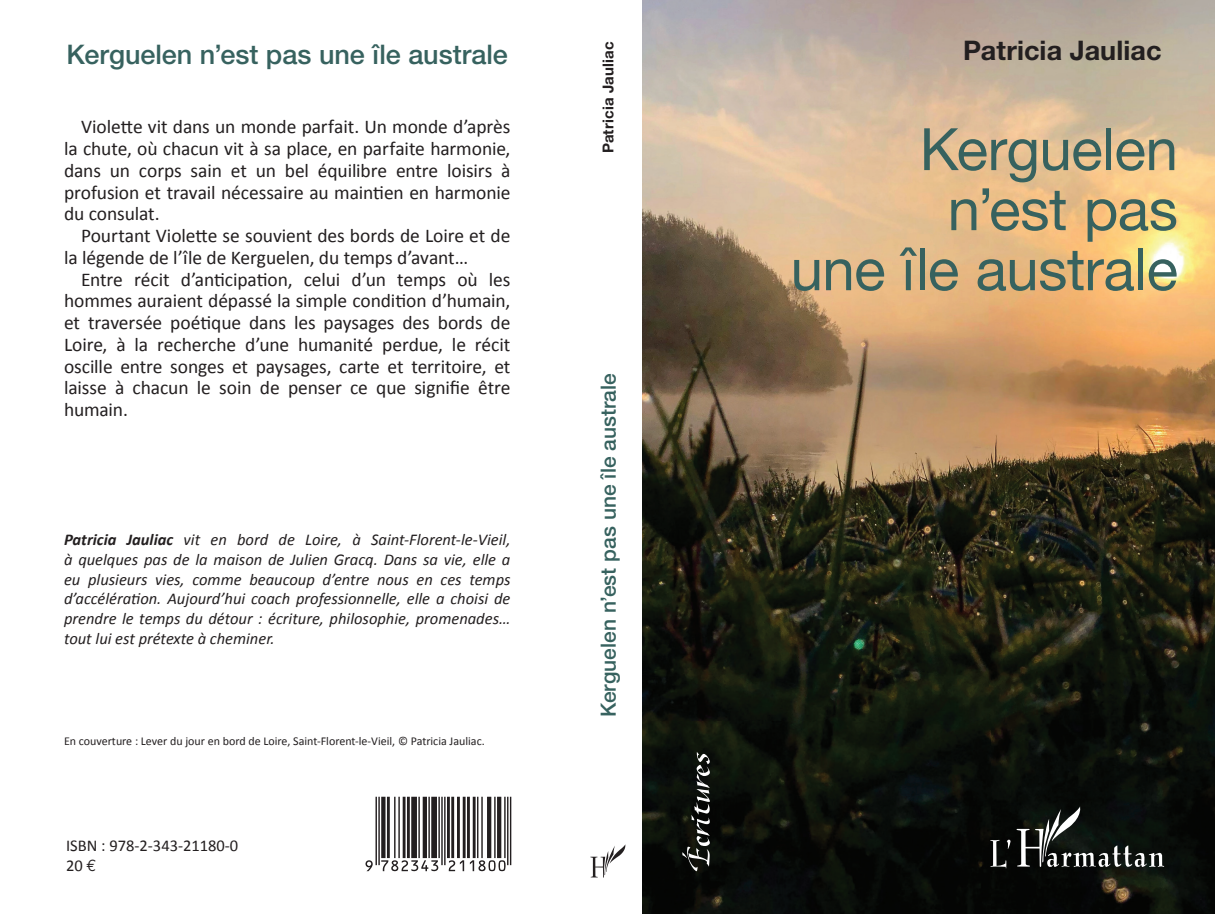
<style>
.page{position:relative;width:1215px;height:914px;background:#fff}
.page>*{position:absolute;margin:0;border:0;box-sizing:border-box;transform-origin:0 0}
.t1{font:58.5px/60px "Helvetica Neue LT Std";letter-spacing:-.01em;color:#37625f;text-align:right}
.t2{font:500 27px "Helvetica Neue LT Std";color:#37625f}
.t3{font:700 27px "Helvetica Neue LT Std";letter-spacing:.005em;color:#231f20}
.t4{font:500 21px "Helvetica Neue LT Std";color:#37625f}
.t5{font:19.5px/21.8px "Calibri";letter-spacing:-.005em;color:#231f20;text-align:justify}
.t6{font:italic 16.5px/19.8px "Calibri";color:#231f20;text-align:justify}
.t7{font:16.5px/19.8px "Calibri";color:#231f20}
.t8{font:700 15px "Helvetica Neue LT Std";letter-spacing:.015em;color:#231f20}
.t9{font:12px "Calibri";color:#231f20}
.s1{font-weight:700}
.s2{font-family:"Euro Mono"}
</style>
<div class="page">
<img style="left:642px;top:0;width:573px;height:914px">
<img style="left:591px;top:844px;width:35px;height:33px">
<svg style="left:682px;top:752px;width:28px;height:119px;background:#333632"></svg>
<svg style="left:990px;top:839px;width:21px;height:29px"></svg>
<svg style="left:1017px;top:806px;width:148px;height:63px;background:#2f3330"></svg>
<svg style="left:366px;top:796px;width:145px;height:75px"></svg>
<h2 class="t2" style="left:67px;top:38px;width:443px">Kerguelen n’est pas une île australe</h2>
<p class="t5" style="left:64px;top:115px;width:448px;text-indent:17px">Violette vit dans un monde parfait. Un monde d’après la chute, où chacun vit à sa place, en parfaite harmonie, dans un corps sain et un bel équilibre entre loisirs à profusion et travail nécessaire au maintien en harmonie du consulat.</p>
<p class="t5" style="left:64px;top:224px;width:448px;text-indent:17px">Pourtant Violette se souvient des bords de Loire et de la légende de l’île de Kerguelen, du temps d’avant…</p>
<p class="t5" style="left:64px;top:267px;width:448px;text-indent:17px">Entre récit d’anticipation, celui d’un temps où les hommes auraient dépassé la simple condition d’humain, et traversée poétique dans les paysages des bords de Loire, à la recherche d’une humanité perdue, le récit oscille entre songes et paysages, carte et territoire, et laisse à chacun le soin de penser ce que signifie être humain.</p>
<p class="t6" style="left:64px;top:528px;width:448px"><span class="s1">Patricia Jauliac</span> vit en bord de Loire, à Saint-Florent-le-Vieil, à quelques pas de la maison de Julien Gracq. Dans sa vie, elle a eu plusieurs vies, comme beaucoup d’entre nous en ces temps d’accélération. Aujourd’hui coach professionnelle, elle a choisi de prendre le temps du détour : écriture, philosophie, promenades… tout lui est prétexte à cheminer.</p>
<p class="t9" style="left:64px;top:733px;width:422px">En couverture : Lever du jour en bord de Loire, Saint-Florent-le-Vieil, © Patricia Jauliac.</p>
<p class="t7" style="left:66px;top:835px;width:174px">ISBN : 978-2-343-21180-0<br>20 <span class="s2">€</span></p>
<p class="t8" style="left:599px;top:153px;width:114px;rotate:-90deg">Patricia Jauliac</p>
<p class="t4" style="left:596px;top:717px;width:345px;rotate:-90deg">Kerguelen n’est pas une île australe</p>
<h2 class="t3" style="left:963px;top:34px;width:200px">Patricia Jauliac</h2>
<h1 class="t1" style="left:790px;top:118px;width:389px">Kerguelen n’est pas<br>une île australe</h1>
</div>
